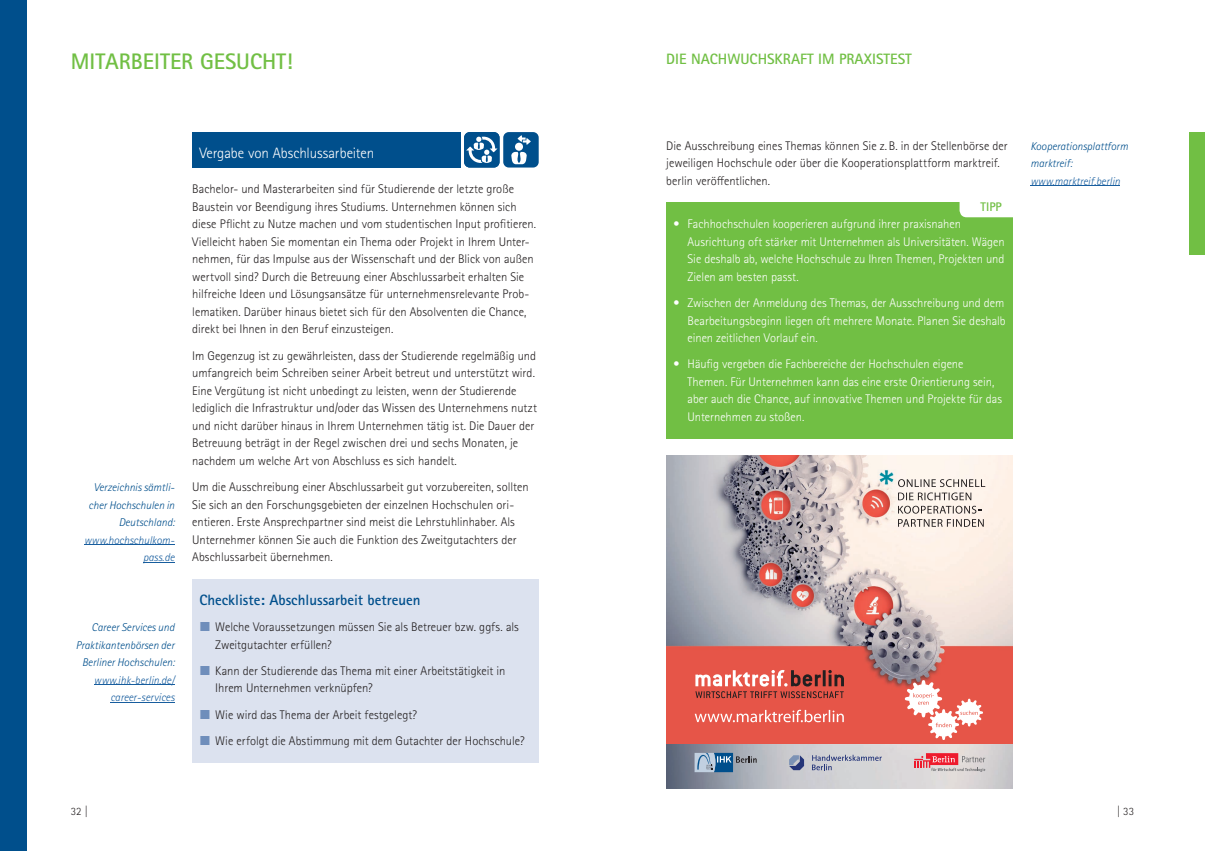
<style>
.page{position:relative;width:1205px;height:851px;background:#fff}
.page>*{position:absolute;margin:0;border:0;box-sizing:border-box;transform-origin:0 0}
.t1{font:700 22.5px "Rotis Sans Serif Pro";color:#71bf44}
.t2{font:700 15px "Rotis Sans Serif Pro";color:#004f8c}
.t3{font:700 15px "Rotis Sans Serif Pro";color:#71bf44}
.t4{font:300 15px "Rotis Sans Serif Pro";letter-spacing:-.005em;color:#fff}
.t5{font:300 12.5px/17.5px "Rotis Sans Serif Pro";color:#231f20}
.t6{font:300 12.5px/17.5px "Rotis Sans Serif Pro";letter-spacing:-.005em;color:#fff}
.t7{font:700 12.5px "Rotis Sans Serif Pro";color:#71bf44}
.t8{font:italic 300 11.25px/17.5px "Rotis Sans Serif Pro";color:#004f8c;text-align:right}
.t9{font:italic 300 11.25px/17.5px "Rotis Sans Serif Pro";color:#175d9e;text-align:right}
.t10{font:300 11.25px "Rotis Sans Serif Pro";color:#231f20}
</style>
<div class="page">
<div style="left:503px;top:132px;width:36px;height:35px;background:#004f8c;border-radius:6px"></div>
<svg style="left:517px;top:135px;width:14px;height:10px"></svg>
<svg style="left:511px;top:152px;width:16px;height:12px"></svg>
<div style="left:515px;top:143px;width:8px;height:8px;background:#fff;border-radius:50%"></div>
<div style="left:192px;top:132px;width:269px;height:35px;background:#004f8c"></div>
<div style="left:464px;top:132px;width:35px;height:35px;background:#004f8c;border-radius:6px"></div>
<svg style="left:466px;top:136px;width:31px;height:27px"></svg>
<div style="left:192px;top:578px;width:347px;height:184px;background:#dce2ef"></div>
<hr style="left:84px;top:544px;width:91px;height:1px;background:#175d9e">
<hr style="left:143px;top:561px;width:32px;height:1px;background:#175d9e">
<hr style="left:94px;top:684px;width:81px;height:1px;background:#175d9e">
<hr style="left:110px;top:701px;width:65px;height:1px;background:#175d9e">
<div style="left:666px;top:202px;width:346px;height:236px;background:#71bf44"></div>
<div style="left:959px;top:193px;width:61px;height:24px;background:#fff;border-radius:7px"></div>
<hr style="left:1030px;top:185px;width:90px;height:1px;background:#175d9e">
<img style="left:666px;top:743px;width:346px;height:45px">
<div style="left:666px;top:645px;width:346px;height:98px;background:#e65548"></div>
<img style="left:666px;top:456px;width:346px;height:231px">
<svg style="left:905px;top:680px;width:78px;height:60px"></svg>
<svg style="left:695px;top:669px;width:149px;height:29px"></svg>
<svg style="left:789px;top:755px;width:15px;height:15px"></svg>
<svg style="left:812px;top:754px;width:70px;height:16px"></svg>
<svg style="left:694px;top:752px;width:63px;height:20px"></svg>
<svg style="left:695px;top:709px;width:149px;height:13px"></svg>
<svg style="left:914px;top:753px;width:71px;height:18px"></svg>
<svg style="left:898px;top:519px;width:86px;height:7px"></svg>
<svg style="left:898px;top:479px;width:87px;height:34px;background:#d3cbc5"></svg>
<div style="left:0;top:0;width:27px;height:850px;background:#004f8c"></div>
<div style="left:1189px;top:132px;width:16px;height:122px;background:#71bf44"></div>
<h1 class="t1" style="left:71px;top:47px;width:224px">MITARBEITER GESUCHT!</h1>
<p class="t8" style="left:88px;top:478px;width:88px">Verzeichnis sämtli&shy;cher Hochschulen in<br>Deutschland:</p>
<p class="t9" style="left:84px;top:531px;width:92px">www.hochschulkom&shy;pass.de</p>
<p class="t8" style="left:76px;top:618px;width:100px">Career Services und<br>Praktikantenbörsen der<br>Berliner Hochschulen:</p>
<p class="t9" style="left:94px;top:671px;width:82px">www.ihk-berlin.de/ career-services</p>
<p class="t4" style="left:199px;top:144px;width:176px">Vergabe von Abschlussarbeiten</p>
<p class="t5" style="left:192px;top:180px;width:345px">Bachelor- und Masterarbeiten sind für Studierende der letzte große Baustein vor Beendigung ihres Studiums. Unternehmen können sich diese Pflicht zu Nutze machen und vom studentischen Input profitieren.<br>Vielleicht haben Sie momentan ein Thema oder Projekt in Ihrem Unter&shy;nehmen, für das Impulse aus der Wissenschaft und der Blick von außen wertvoll sind? Durch die Betreuung einer Abschlussarbeit erhalten Sie hilfreiche Ideen und Lösungsansätze für unternehmensrelevante Prob&shy;lematiken. Darüber hinaus bietet sich für den Absolventen die Chance, direkt bei Ihnen in den Beruf einzusteigen.</p>
<p class="t5" style="left:192px;top:347px;width:346px">Im Gegenzug ist zu gewährleisten, dass der Studierende regelmäßig und umfangreich beim Schreiben seiner Arbeit betreut und unterstützt wird.<br>Eine Vergütung ist nicht unbedingt zu leisten, wenn der Studierende lediglich die Infrastruktur und/oder das Wissen des Unternehmens nutzt und nicht darüber hinaus in Ihrem Unternehmen tätig ist. Die Dauer der Betreuung beträgt in der Regel zwischen drei und sechs Monaten, je nachdem um welche Art von Abschluss es sich handelt.</p>
<p class="t5" style="left:192px;top:478px;width:338px">Um die Ausschreibung einer Abschlussarbeit gut vorzubereiten, sollten Sie sich an den Forschungsgebieten der einzelnen Hochschulen ori&shy;entieren. Erste Ansprechpartner sind meist die Lehrstuhlinhaber. Als Unternehmer können Sie auch die Funktion des Zweitgutachters der Abschlussarbeit übernehmen.</p>
<p class="t2" style="left:199px;top:590px;width:223px">Checkliste: Abschlussarbeit betreuen</p>
<p class="t5" style="left:215px;top:618px;width:305px">Welche Voraussetzungen müssen Sie als Betreuer bzw. ggfs. als<br>Zweitgutachter erfüllen?</p>
<p class="t5" style="left:215px;top:662px;width:292px">Kann der Studierende das Thema mit einer Arbeitstätigkeit in<br>Ihrem Unternehmen verknüpfen?</p>
<p class="t5" style="left:215px;top:701px;width:311px;line-height:26.2px">Wie wird das Thema der Arbeit festgelegt?<br>Wie erfolgt die Abstimmung mit dem Gutachter der Hochschule?</p>
<p class="t3" style="left:666px;top:49px;width:247px">DIE NACHWUCHSKRAFT IM PRAXISTEST</p>
<p class="t5" style="left:666px;top:137px;width:343px">Die Ausschreibung eines Themas können Sie z. B. in der Stellenbörse der jeweiligen Hochschule oder über die Kooperationsplattform marktreif. berlin veröffentlichen.</p>
<p class="t6" style="left:687px;top:215px;width:319px;text-indent:-14px">• Fachhochschulen kooperieren aufgrund ihrer praxisnahen Ausrichtung oft stärker mit Unternehmen als Universitäten. Wägen Sie deshalb ab, welche Hochschule zu Ihren Themen, Projekten und Zielen am besten passt.</p>
<p class="t6" style="left:687px;top:294px;width:319px;text-align:justify;text-indent:-14px">• Zwischen der Anmeldung des Themas, der Ausschreibung und dem Bearbeitungsbeginn liegen oft mehrere Monate. Planen Sie deshalb einen zeitlichen Vorlauf ein.</p>
<p class="t6" style="left:687px;top:355px;width:316px;text-indent:-14px">• Häufig vergeben die Fachbereiche der Hochschulen eigene Themen. Für Unternehmen kann das eine erste Orientierung sein, aber auch die Chance, auf innovative Themen und Projekte für das Unternehmen zu stoßen.</p>
<p class="t7" style="left:980px;top:199px;width:23px">TIPP</p>
<p class="t8" style="left:1030px;top:137px;width:99px;text-align:left">Kooperationsplattform marktreif:</p>
<p class="t9" style="left:1030px;top:172px;width:91px">www.marktreif.berlin</p>
<p class="t10" style="left:71px;top:804px;width:19px">32 |</p>
<p class="t10" style="left:1117px;top:804px;width:19px">| 33</p>
</div>
